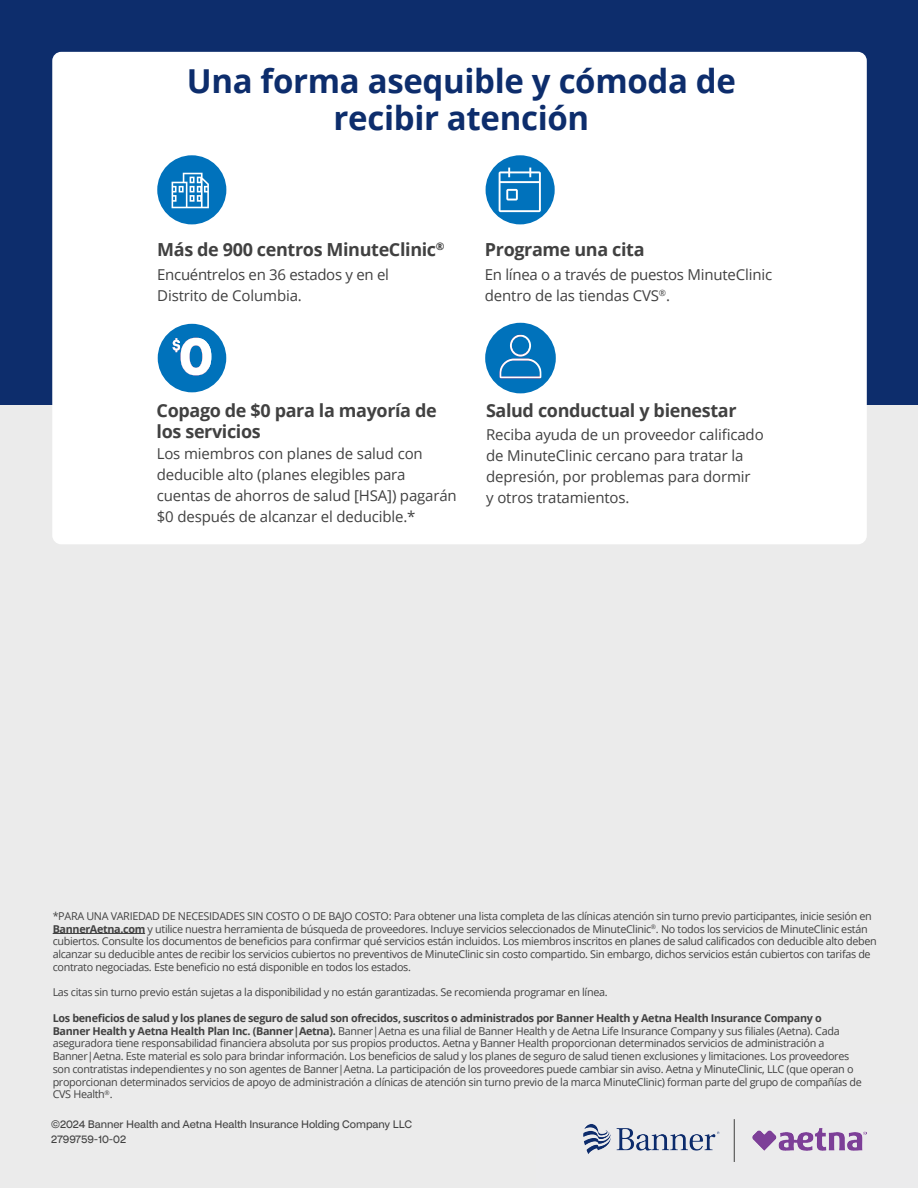
<style>
.page{position:relative;width:918px;height:1188px;background:#fff}
.page>*{position:absolute;margin:0;border:0;box-sizing:border-box;transform-origin:0 0}
.t1{font:700 33px/36px "Open Sans";letter-spacing:-.01em;color:#0d2d6c;text-align:center}
.t2{font:700 18px/21px "Open Sans";letter-spacing:-.02em;color:#414141}
.t3{font:15px/21px "Open Sans";letter-spacing:-.01em;color:#414141}
.t4{font:10.8px/12.8px "Open Sans";letter-spacing:-.03em;color:#414141}
.t5{font:10.8px "CVS Health Sans";letter-spacing:-.005em;color:#414141}
.s1{font-weight:700}
</style>
<div class="page">
<div style="left:0;top:396px;width:918px;height:792px;background:#ebebeb"></div>
<div style="left:0;top:0;width:918px;height:404px;background:#0d2d6c"></div>
<div style="left:52px;top:52px;width:815px;height:492px;background:#fff;border-radius:9px"></div>
<hr style="left:53px;top:933px;width:92px;height:1px;background:#414141">
<svg style="left:157px;top:155px;width:70px;height:70px"></svg>
<svg style="left:485px;top:155px;width:70px;height:70px"></svg>
<div style="left:158px;top:324px;width:68px;height:68px;background:#0072bb;border-radius:50%"></div>
<svg style="left:173px;top:338px;width:38px;height:37px"></svg>
<div style="left:485px;top:323px;width:71px;height:70px;background:#0072bb;border-radius:50%"></div>
<svg style="left:499px;top:335px;width:43px;height:44px"></svg>
<img style="left:584px;top:1119px;width:283px;height:43px">
<h2 class="t1" style="left:187px;top:63px;width:551px">Una forma asequible y cómoda de recibir atención</h2>
<h3 class="t2" style="left:157px;top:238px;width:289px">Más de 900 centros MinuteClinic<sup>®</sup></h3>
<p class="t3" style="left:157px;top:264px;width:233px">Encuéntrelos en 36 estados y en el<br>Distrito de Columbia.</p>
<h3 class="t2" style="left:485px;top:238px;width:161px">Programe una cita</h3>
<p class="t3" style="left:485px;top:264px;width:289px">En línea o a través de puestos MinuteClinic dentro de las tiendas CVS<sup>®</sup>.</p>
<h3 class="t2" style="left:157px;top:399px;width:282px">Copago de $0 para la mayoría de los servicios</h3>
<p class="t3" style="left:157px;top:443px;width:302px">Los miembros con planes de salud con deducible alto (planes elegibles para cuentas de ahorros de salud [HSA]) pagarán $0 después de alcanzar el deducible.*</p>
<h3 class="t2" style="left:486px;top:399px;width:252px">Salud conductual y bienestar</h3>
<p class="t3" style="left:486px;top:424px;width:279px">Reciba ayuda de un proveedor calificado de MinuteClinic cercano para tratar la depresión, por problemas para dormir<br>y otros tratamientos.</p>
<p class="t4" style="left:53px;top:909px;width:826px">*PARA UNA VARIEDAD DE NECESIDADES SIN COSTO O DE BAJO COSTO: Para obtener una lista completa de las clínicas atención sin turno previo participantes, inicie sesión en <span class="s1">BannerAetna.com</span> y utilice nuestra herramienta de búsqueda de proveedores. Incluye servicios seleccionados de MinuteClinic<sup>®</sup>. No todos los servicios de MinuteClinic están cubiertos. Consulte los documentos de beneficios para confirmar qué servicios están incluidos. Los miembros inscritos en planes de salud calificados con deducible alto deben alcanzar su deducible antes de recibir los servicios cubiertos no preventivos de MinuteClinic sin costo compartido. Sin embargo, dichos servicios están cubiertos con tarifas de contrato negociadas. Este beneficio no está disponible en todos los estados.</p>
<p class="t4" style="left:53px;top:986px;width:556px">Las citas sin turno previo están sujetas a la disponibilidad y no están garantizadas. Se recomienda programar en línea.</p>
<p class="t4" style="left:53px;top:1011px;width:811px"><span class="s1">Los beneficios de salud y los planes de seguro de salud son ofrecidos, suscritos o administrados por Banner Health y Aetna Health Insurance Company o Banner Health y Aetna Health Plan Inc. (Banner|Aetna).</span> Banner|Aetna es una filial de Banner Health y de Aetna Life Insurance Company y sus filiales (Aetna). Cada aseguradora tiene responsabilidad financiera absoluta por sus propios productos. Aetna y Banner Health proporcionan determinados servicios de administración a Banner|Aetna. Este material es solo para brindar información. Los beneficios de salud y los planes de seguro de salud tienen exclusiones y limitaciones. Los proveedores son contratistas independientes y no son agentes de Banner|Aetna. La participación de los proveedores puede cambiar sin aviso. Aetna y MinuteClinic, LLC (que operan o proporcionan determinados servicios de apoyo de administración a clínicas de atención sin turno previo de la marca MinuteClinic) forman parte del grupo de compañías de CVS Health<sup>®</sup>.</p>
<p class="t5" style="left:51px;top:1117px;width:363px">©2024 Banner Health and Aetna Health Insurance Holding Company LLC</p>
<p class="t5" style="left:51px;top:1132px;width:76px">2799759-10-02</p>
</div>
